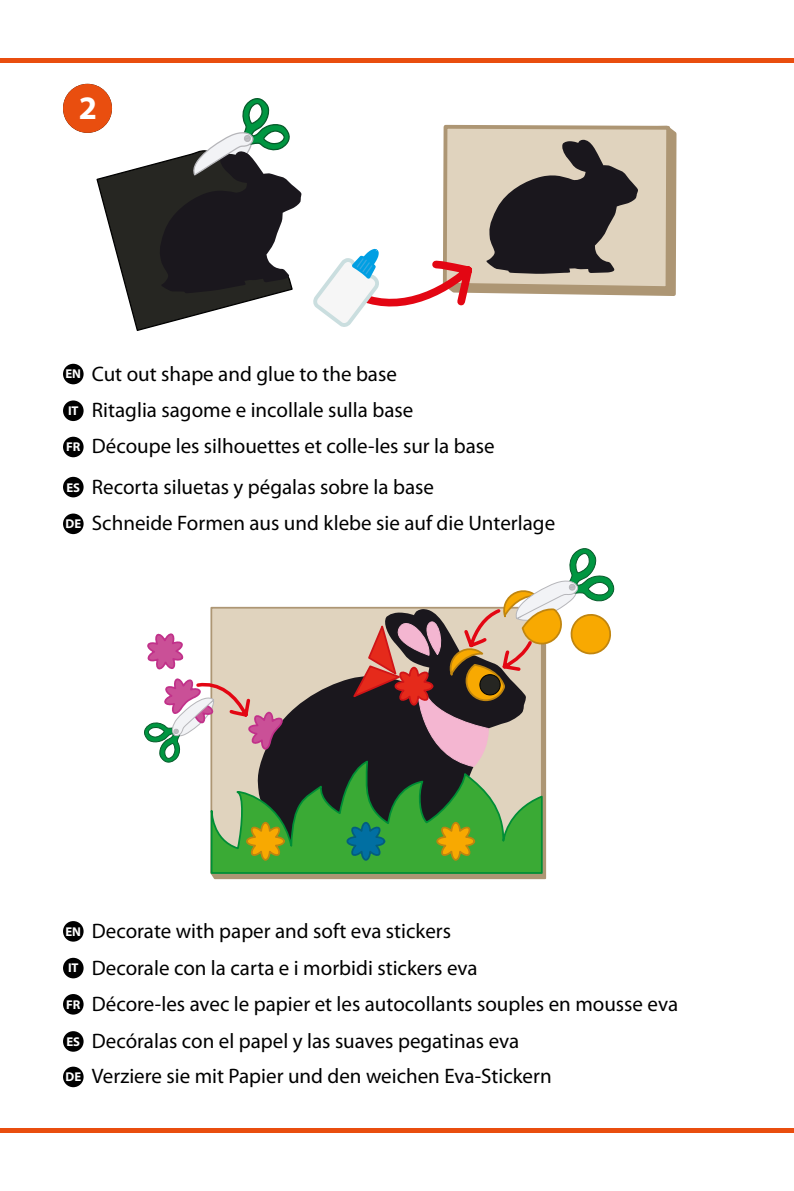
<style>
.page{position:relative;width:794px;height:1191px;background:#fff}
.page>*{position:absolute;margin:0;border:0;box-sizing:border-box;transform-origin:0 0}
.t1{font:700 32.9px "Myriad Pro";color:#fff}
.t2{font:21px/36.4px "Myriad Pro";color:#000}
.t3{font:700 12.78px "Myriad Pro";letter-spacing:-.01em;color:#fff}
</style>
<div class="page">
<div style="left:63px;top:364px;width:21px;height:20px;background:#000;border-radius:50%"></div>
<div style="left:63px;top:400px;width:21px;height:21px;background:#000;border-radius:50%"></div>
<div style="left:63px;top:437px;width:21px;height:20px;background:#000;border-radius:50%"></div>
<div style="left:63px;top:477px;width:21px;height:20px;background:#000;border-radius:50%"></div>
<div style="left:63px;top:513px;width:21px;height:21px;background:#000;border-radius:50%"></div>
<div style="left:63px;top:921px;width:21px;height:20px;background:#000;border-radius:50%"></div>
<div style="left:63px;top:957px;width:21px;height:21px;background:#000;border-radius:50%"></div>
<div style="left:63px;top:994px;width:21px;height:20px;background:#000;border-radius:50%"></div>
<div style="left:63px;top:1031px;width:21px;height:20px;background:#000;border-radius:50%"></div>
<div style="left:63px;top:1066px;width:21px;height:21px;background:#000;border-radius:50%"></div>
<svg style="left:96px;top:96px;width:206px;height:235px"></svg>
<svg style="left:668px;top:129px;width:9px;height:167px"></svg>
<svg style="left:443px;top:124px;width:229px;height:168px"></svg>
<svg style="left:313px;top:127px;width:355px;height:199px"></svg>
<svg style="left:211px;top:873px;width:336px;height:7px;background:#a1a17d"></svg>
<svg style="left:144px;top:548px;width:471px;height:325px"></svg>
<div style="left:63px;top:84px;width:49px;height:49px;background:#e94e0f;border-radius:50%"></div>
<hr style="left:0;top:59px;width:794px;height:4px;background:#e94e0f">
<hr style="left:0;top:1128px;width:794px;height:4px;background:#e94e0f">
<h1 class="t1" style="left:79px;top:89px;width:20px">2</h1>
<p class="t3" style="left:66px;top:367px;width:17px">EN</p>
<p class="t3" style="left:68px;top:404px;width:12px">IT</p>
<p class="t3" style="left:66px;top:440px;width:16px">FR</p>
<p class="t3" style="left:67px;top:480px;width:15px">ES</p>
<p class="t3" style="left:66px;top:517px;width:17px">DE</p>
<p class="t2" style="left:92px;top:355px;width:404px">Cut out shape and glue to the base<br>Ritaglia sagome e incollale sulla base<br>Découpe les silhouettes et colle-les sur la base</p>
<p class="t2" style="left:92px;top:468px;width:465px">Recorta siluetas y pégalas sobre la base<br>Schneide Formen aus und klebe sie auf die Unterlage</p>
<p class="t3" style="left:66px;top:924px;width:17px">EN</p>
<p class="t3" style="left:68px;top:961px;width:12px">IT</p>
<p class="t3" style="left:66px;top:997px;width:16px">FR</p>
<p class="t3" style="left:67px;top:1034px;width:15px">ES</p>
<p class="t3" style="left:66px;top:1069px;width:17px">DE</p>
<p class="t2" style="left:92px;top:912px;width:588px">Decorate with paper and soft eva stickers<br>Decorale con la carta e i morbidi stickers eva<br>Décore-les avec le papier et les autocollants souples en mousse eva Decóralas con el papel y las suaves pegatinas eva<br>Verziere sie mit Papier und den weichen Eva-Stickern</p>
</div>
